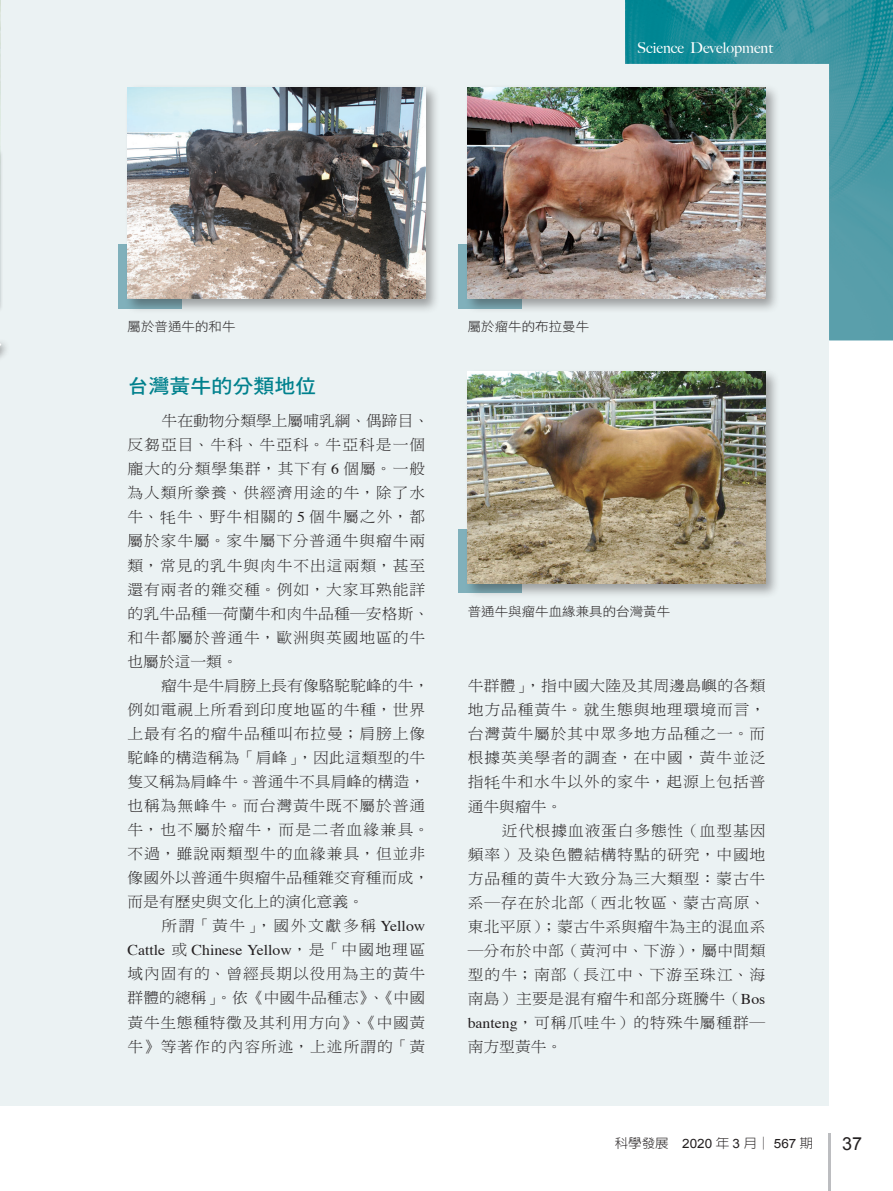
<style>
.page{position:relative;width:893px;height:1191px;background:#fff}
.page>*{position:absolute;margin:0;border:0;box-sizing:border-box;transform-origin:0 0}
.大標{font:19.95px "DF Hei Std W7";color:#00818d;scale:1.05 1}
.t1{font:18px "Arial";color:#231f20}
.內文{font:15px/24px "DF Ming Std W3";letter-spacing:.055em;color:#231f20;text-align:justify;scale:1.05 1}
.內文-2{font:15px/24px "DF Ming Std W3";letter-spacing:.02em;color:#231f20;scale:1.05 1}
.t2{font:500 15px "Big Caslon";color:#fff}
.圖說{font:12.9px "DF Hei Std W3";color:#231f20;scale:1.05 1}
.t3{font:300 12.9px "AR New Hei B5";color:#231f20;scale:1.05 1}
.s1{font-family:"Times"}
.s2{font-family:"P Ming Li U"}
.s3{font-family:"Arial";font-weight:400}
</style>
<div class="page">
<div style="left:0;top:0;width:829px;height:1106px;background:#ebf2f3"></div>
<div style="left:118px;top:244px;width:10px;height:55px;background:#80b0bb"></div>
<div style="left:118px;top:299px;width:64px;height:9px;background:#80b0bb"></div>
<div style="left:458px;top:244px;width:10px;height:55px;background:#80b0bb"></div>
<div style="left:458px;top:529px;width:10px;height:54px;background:#80b0bb"></div>
<div style="left:458px;top:299px;width:64px;height:9px;background:#80b0bb"></div>
<div style="left:458px;top:583px;width:64px;height:10px;background:#80b0bb"></div>
<hr style="left:828px;top:1133px;width:2px;height:58px;background:#bcbdc0">
<svg style="left:0;top:0;width:6px;height:355px"></svg>
<hr style="left:0;top:148px;width:3px;height:402px;background:#231f20;opacity:.35">
<div style="left:465px;top:84px;width:316px;height:230px;background:#231f20;opacity:.4"></div>
<img style="left:468px;top:87px;width:157px;height:212px">
<div style="left:465px;top:369px;width:316px;height:229px;background:#231f20;opacity:.4"></div>
<img style="left:468px;top:372px;width:297px;height:211px">
<div style="left:125px;top:84px;width:315px;height:230px;background:#231f20;opacity:.4"></div>
<img style="left:128px;top:87px;width:297px;height:211px">
<img style="left:625px;top:0;width:268px;height:340px">
<p class="t2" style="left:637px;top:35px;width:137px">Science Development</p>
<p class="圖說" style="left:128px;top:319px;width:104px">屬於普通牛的和牛</p>
<p class="圖說" style="left:468px;top:319px;width:117px">屬於瘤牛的布拉曼牛</p>
<p class="大標" style="left:128px;top:375px;width:181px">台灣黃牛的分類地位</p>
<p class="內文" style="left:128px;top:408px;width:289px;text-align:left;text-indent:34px">牛在動物分類學上屬哺乳綱、偶蹄目、反芻亞目、牛科、牛亞科。牛亞科是一個龐大的分類學集群，其下有 <span class="s1">6</span> 個屬。一般為人類所豢養、供經濟用途的牛，除了水牛、<span class="s2">牦</span>牛、野牛相關的 <span class="s1">5</span> 個牛屬之外，都屬於家牛屬。家牛屬下分普通牛與瘤牛兩類，常見的乳牛與肉牛不出這兩類，甚至還有兩者的雜交種。例如，大家耳熟能詳的乳牛品種─荷蘭牛和肉牛品種─安格斯、和牛都屬於普通牛，歐洲與英國地區的牛也屬於這一類。</p>
<p class="內文-2" style="left:128px;top:673px;width:289px;text-indent:34px">瘤牛是牛肩膀上長有像駱駝駝峰的牛，例如電視上所看到印度地區的牛種，世界上最有名的瘤牛品種叫布拉曼；肩膀上像駝峰的構造稱為「肩峰」，因此這類型的牛隻又稱為肩峰牛。普通牛不具肩峰的構造，也稱為無峰牛。而台灣黃牛既不屬於普通牛，也不屬於瘤牛，而是二者血緣兼具。不過，雖說兩類型牛的血緣兼具，但並非像國外以普通牛與瘤牛品種雜交育種而成，而是有歷史與文化上的演化意義。</p>
<p class="內文" style="left:128px;top:913px;width:285px;text-indent:34px">所謂「黃牛」，國外文獻多稱 <span class="s1">Yellow Cattle</span> 或 <span class="s1">Chinese Yellow</span>，是「中國地理區域內固有的、曾經長期以役用為主的黃牛群體的總稱」。依《中國牛品種志》、《中國黃牛生態種特徵及其利用方向》、《中國黃牛》等著作的內容所述，上述所謂的「黃</p>
<p class="圖說" style="left:468px;top:604px;width:194px">普通牛與瘤牛血緣兼具的台灣黃牛</p>
<p class="內文" style="left:468px;top:674px;width:285px">牛群體」，指中國大陸及其周邊島嶼的各類地方品種黃牛。就生態與地理環境而言，台灣黃牛屬於其中眾多地方品種之一。而根據英美學者的調查，在中國，黃牛並泛指<span class="s2">牦</span>牛和水牛以外的家牛，起源上包括普通牛與瘤牛。</p>
<p class="內文" style="left:468px;top:818px;width:285px;text-indent:34px">近代根據血液蛋白多態性（血型基因頻率）及染色體結構特點的研究，中國地方品種的黃牛大致分為三大類型：蒙古牛系─存在於北部（西北牧區、蒙古高原、東北平原）；蒙古牛系與瘤牛為主的混血系─分布於中部（黃河中、下游），屬中間類型的牛；南部（長江中、下游至珠江、海南島）主要是混有瘤牛和部分斑騰牛（<span class="s1">Bos banteng</span>，可稱爪哇牛）的特殊牛屬種群─南方型黃牛。</p>
<p class="t3" style="left:615px;top:1136px;width:190px">科學發展 <span class="s3">2020</span> 年 <span class="s3">3</span> 月│ <span class="s3">567</span> 期</p>
<p class="t1" style="left:842px;top:1131px;width:22px">37</p>
</div>
